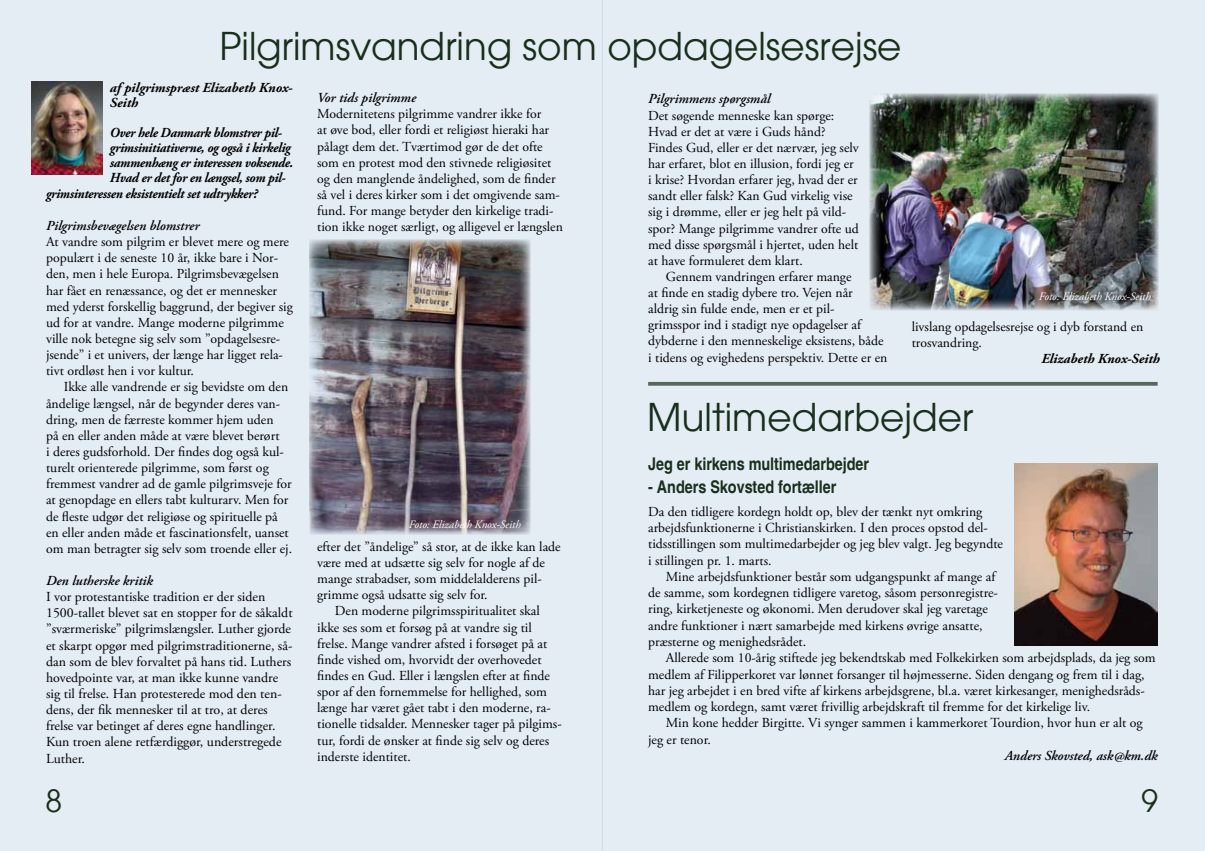
<style>
.page{position:relative;width:1205px;height:851px;background:#fff}
.page>*{position:absolute;margin:0;border:0;box-sizing:border-box;transform-origin:0 0}
.t1{font:37.5px "Avant Garde";color:#182f1b}
.t2{font:30px "Avant Garde";color:#182f1b}
.t3{font:700 condensed 17.5px "Helvetica";color:#182f1b}
.t4{font:13.75px/16.1px "Adobe Garamond Pro";color:#000}
.t5{font:italic 700 13.75px "Adobe Garamond Pro";letter-spacing:-.02em;color:#000;scale:.95 1}
.t6{font:italic 600 13.75px "Adobe Garamond Pro";color:#000}
.t7{font:italic 700 13.75px/15px "Adobe Garamond Pro";color:#000}
.t8{font:italic 11.25px "Adobe Garamond Pro";color:#fff}
</style>
<div class="page">
<div style="left:0;top:0;width:602px;height:850px;background:#e4ecf4"></div>
<div style="left:602px;top:0;width:603px;height:850px;background:#e4ecf4"></div>
<img style="left:31px;top:81px;width:72px;height:94px">
<img style="left:869px;top:93px;width:290px;height:217px">
<img style="left:309px;top:240px;width:221px;height:294px">
<hr style="left:648px;top:382px;width:509px;height:3px;background:#182f1b">
<img style="left:1014px;top:463px;width:143px;height:182px">
<h1 class="t1" style="left:219px;top:24px;width:684px">Pilgrimsvandring som opdagelsesrejse</h1>
<p class="t7" style="left:110px;top:80px;width:184px">af pilgrimspræst Elizabeth Knox-<br>Seith</p>
<p class="t5" style="left:110px;top:124px;width:183px">Over hele Danmark blomstrer pil-</p>
<p class="t5" style="left:110px;top:139px;width:192px">grimsinitiativerne, og også i kirkelig</p>
<p class="t5" style="left:110px;top:154px;width:194px">sammenhæng er interessen voksende.</p>
<p class="t5" style="left:110px;top:169px;width:187px">Hvad er det for en længsel, som pil-</p>
<p class="t5" style="left:46px;top:185px;width:224px">grimsinteressen eksistentielt set udtrykker?</p>
<p class="t6" style="left:46px;top:218px;width:155px">Pilgrimsbevægelsen blomstrer</p>
<p class="t4" style="left:46px;top:234px;width:248px">At vandre som pilgrim er blevet mere og mere populært i de seneste 10 år, ikke bare i Nor&shy;den, men i hele Europa. Pilgrimsbevægelsen har fået en renæssance, og det er mennesker med yderst forskellig baggrund, der begiver sig ud for at vandre. Mange moderne pilgrimme ville nok betegne sig selv som ”opdagelsesre&shy;jsende” i et univers, der længe har ligget rela&shy;tivt ordløst hen i vor kultur.</p>
<p class="t4" style="left:46px;top:379px;width:248px;text-indent:18px">Ikke alle vandrende er sig bevidste om den åndelige længsel, når de begynder deres van&shy;dring, men de færreste kommer hjem uden<br>på en eller anden måde at være blevet berørt<br>i deres gudsforhold. Der findes dog også kul&shy;turelt orienterede pilgrimme, som først og fremmest vandrer ad de gamle pilgrimsveje for at genopdage en ellers tabt kulturarv. Men for de fleste udgør det religiøse og spirituelle på en eller anden måde et fascinationsfelt, uanset om man betragter sig selv som troende eller ej.</p>
<p class="t6" style="left:46px;top:572px;width:108px">Den lutherske kritik</p>
<p class="t4" style="left:46px;top:589px;width:248px">I vor protestantiske tradition er der siden 1500-tallet blevet sat en stopper for de såkaldt ”sværmeriske” pilgrimslængsler. Luther gjorde et skarpt opgør med pilgrimstraditionerne, så&shy;dan som de blev forvaltet på hans tid. Luthers hovedpointe var, at man ikke kunne vandre sig til frelse. Han protesterede mod den ten&shy;dens, der fik mennesker til at tro, at deres frelse var betinget af deres egne handlinger.<br>Kun troen alene retfærdiggør, understregede Luther.</p>
<p class="t6" style="left:317px;top:90px;width:100px">Vor tids pilgrimme</p>
<p class="t4" style="left:317px;top:106px;width:247px">Modernitetens pilgrimme vandrer ikke for<br>at øve bod, eller fordi et religiøst hieraki har pålagt dem det. Tværtimod gør de det ofte som en protest mod den stivnede religiøsitet og den manglende åndelighed, som de finder så vel i deres kirker som i det omgivende sam&shy;fund. For mange betyder den kirkelige tradi&shy;tion ikke noget særligt, og alligevel er længslen</p>
<p class="t6" style="left:648px;top:91px;width:124px">Pilgrimmens spørgsmål</p>
<p class="t4" style="left:648px;top:108px;width:212px">Det søgende menneske kan spørge:<br>Hvad er det at være i Guds hånd?<br>Findes Gud, eller er det nærvær, jeg selv har erfaret, blot en illusion, fordi jeg er i krise? Hvordan erfarer jeg, hvad der er sandt eller falsk? Kan Gud virkelig vise sig i drømme, eller er jeg helt på vild&shy;spor? Mange pilgrimme vandrer ofte ud med disse spørgsmål i hjertet, uden helt at have formuleret dem klart.</p>
<p class="t4" style="left:648px;top:269px;width:241px;text-indent:18px">Gennem vandringen erfarer mange<br>at finde en stadig dybere tro. Vejen når<br>aldrig sin fulde ende, men er et pil&shy;grimsspor ind i stadigt nye opdagelser af dybderne i den menneskelige eksistens, både i tidens og evighedens perspektiv. Dette er en</p>
<p class="t8" style="left:1039px;top:289px;width:113px">Foto: Elizabeth Knox-Seith</p>
<p class="t4" style="left:912px;top:319px;width:233px">livslang opdagelsesrejse og i dyb forstand en trosvandring.</p>
<p class="t7" style="left:1041px;top:352px;width:120px">Elizabeth Knox-Seith</p>
<h1 class="t1" style="left:647px;top:394px;width:328px">Multimedarbejder</h1>
<p class="t3" style="left:648px;top:453px;width:222px">Jeg er kirkens multimedarbejder</p>
<p class="t3" style="left:648px;top:475px;width:190px">- Anders Skovsted fortæller</p>
<p class="t4" style="left:648px;top:504px;width:356px">Da den tidligere kordegn holdt op, blev der tænkt nyt omkring arbejdsfunktionerne i Christianskirken. I den proces opstod del&shy;tidsstillingen som multimedarbejder og jeg blev valgt. Jeg begyndte i stillingen pr. 1. marts.</p>
<p class="t4" style="left:648px;top:569px;width:351px;text-indent:18px">Mine arbejdsfunktioner består som udgangspunkt af mange af de samme, som kordegnen tidligere varetog, såsom personregistre&shy;ring, kirketjeneste og økonomi. Men derudover skal jeg varetage andre funktioner i nært samarbejde med kirkens øvrige ansatte, præsterne og menighedsrådet.</p>
<p class="t4" style="left:648px;top:650px;width:509px;text-indent:18px">Allerede som 10‐årig stiftede jeg bekendtskab med Folkekirken som arbejdsplads, da jeg som medlem af Filipperkoret var lønnet forsanger til højmesserne. Siden dengang og frem til i dag, har jeg arbejdet i en bred vifte af kirkens arbejdsgrene, bl.a. været kirkesanger, menighedsråds&shy;medlem og kordegn, samt været frivillig arbejdskraft til fremme for det kirkelige liv.</p>
<p class="t4" style="left:648px;top:715px;width:496px;text-indent:18px">Min kone hedder Birgitte. Vi synger sammen i kammerkoret Tourdion, hvor hun er alt og jeg er tenor.</p>
<p class="t6" style="left:1005px;top:747px;width:154px">Anders Skovsted, ask@km.dk</p>
<p class="t8" style="left:409px;top:517px;width:113px">Foto: Elizabeth Knox-Seith</p>
<p class="t4" style="left:317px;top:539px;width:245px">efter det ”åndelige” så stor, at de ikke kan lade</p>
<p class="t4" style="left:317px;top:555px;width:229px">være med at udsætte sig selv for nogle af de</p>
<p class="t4" style="left:317px;top:571px;width:226px">mange strabadser, som middelalderens pil-</p>
<p class="t4" style="left:317px;top:587px;width:172px">grimme også udsatte sig selv for.</p>
<p class="t4" style="left:335px;top:603px;width:206px">Den moderne pilgrimsspiritualitet skal</p>
<p class="t4" style="left:317px;top:619px;width:216px">ikke ses som et forsøg på at vandre sig til</p>
<p class="t4" style="left:317px;top:635px;width:232px">frelse. Mange vandrer afsted i forsøget på at</p>
<p class="t4" style="left:317px;top:651px;width:226px">finde vished om, hvorvidt der overhovedet</p>
<p class="t4" style="left:317px;top:668px;width:234px">findes en Gud. Eller i længslen efter at finde</p>
<p class="t4" style="left:317px;top:684px;width:231px">spor af den fornemmelse for hellighed, som</p>
<p class="t4" style="left:317px;top:700px;width:235px">længe har været gået tabt i den moderne, ra-</p>
<p class="t4" style="left:317px;top:716px;width:245px">tionelle tidsalder. Mennesker tager på pilgims-</p>
<p class="t4" style="left:317px;top:732px;width:233px">tur, fordi de ønsker at finde sig selv og deres</p>
<p class="t4" style="left:317px;top:748px;width:95px">inderste identitet.</p>
<h2 class="t2" style="left:45px;top:782px;width:18px">8</h2>
<h2 class="t2" style="left:1141px;top:782px;width:18px">9</h2>
</div>
